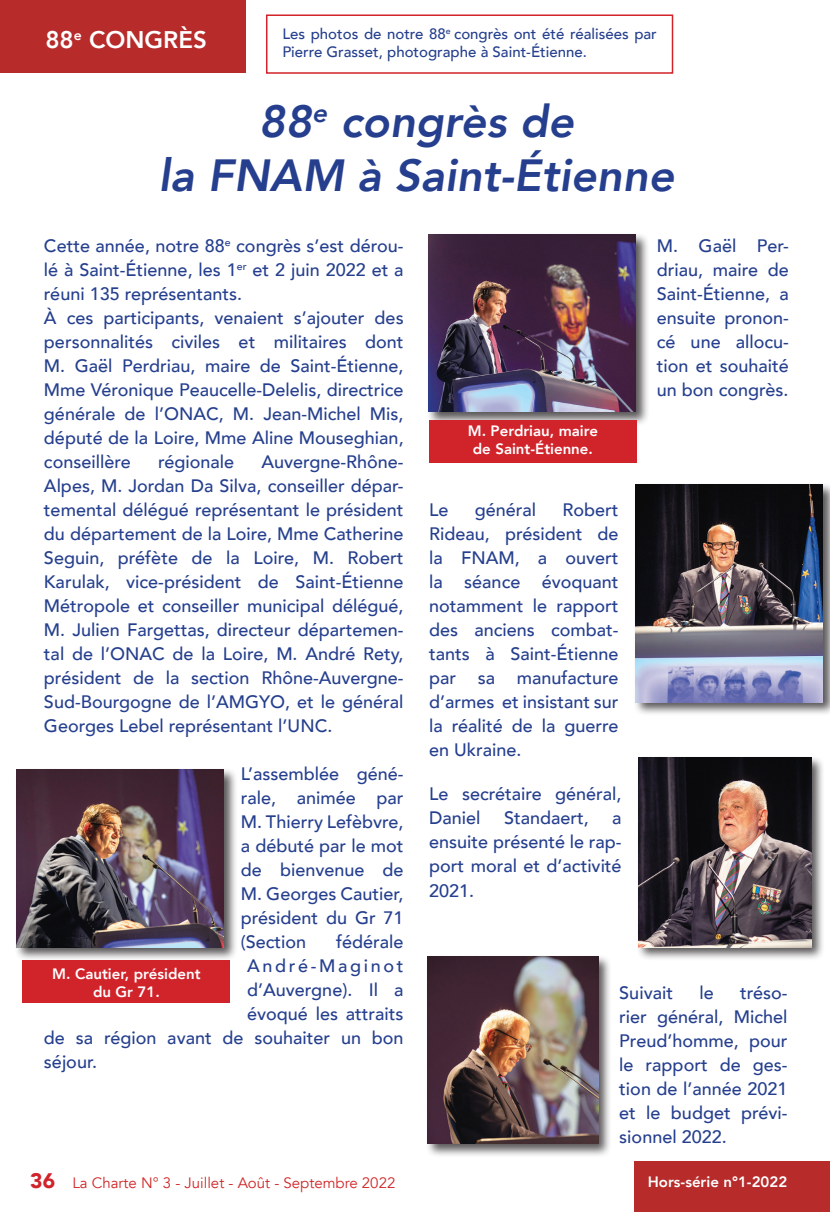
<style>
.page{position:relative;width:830px;height:1212px;background:#fff}
.page>*{position:absolute;margin:0;border:0;box-sizing:border-box;transform-origin:0 0}
.TITRE{font:italic 800 45px "Avenir";color:#253f8e}
.t1{font:800 24px "Avenir";color:#fff}
.t2{font:500 18px/24px "Avenir";color:#253f8e;text-align:justify}
.t3{font:500 18px "Avenir";letter-spacing:.15em;color:#253f8e}
.LEGENDES{font:500 15px/18px "Avenir";color:#253f8e}
.LEGENDES-2{font:800 15px "Avenir";color:#fff}
.t4{font:15px "Avenir";color:#d02627}
.s1{font-weight:900;font-size:21px;color:#d1232a}
</style>
<div class="page">
<div style="left:425px;top:232px;width:224px;height:194px;background:#231f20;opacity:.75"></div>
<img style="left:428px;top:234px;width:207px;height:178px">
<div style="left:14px;top:767px;width:224px;height:194px;background:#231f20;opacity:.75"></div>
<img style="left:16px;top:769px;width:208px;height:178px">
<div style="left:633px;top:482px;width:196px;height:235px;background:#231f20;opacity:.75"></div>
<img style="left:635px;top:484px;width:187px;height:218px">
<div style="left:636px;top:755px;width:189px;height:206px;background:#231f20;opacity:.75"></div>
<img style="left:638px;top:757px;width:172px;height:190px">
<div style="left:425px;top:954px;width:186px;height:203px;background:#231f20;opacity:.75"></div>
<img style="left:427px;top:956px;width:170px;height:187px">
<div style="left:266px;top:14px;width:407px;height:60px;border:2px solid #d1232a"></div>
<div style="left:23px;top:960px;width:207px;height:42px;background:#d1232a"></div>
<div style="left:429px;top:420px;width:207px;height:42px;background:#d1232a"></div>
<div style="left:0;top:0;width:246px;height:73px;background:#b72b2b"></div>
<div style="left:634px;top:1161px;width:195px;height:51px;background:#b72b2b"></div>
<h2 class="t1" style="left:45px;top:21px;width:163px">88<sup>e</sup> CONGRÈS</h2>
<p class="LEGENDES" style="left:282px;top:24px;width:376px">Les photos de notre 88<sup>e</sup> congrès ont été réalisées par<br>Pierre Grasset, photographe à Saint-Étienne.</p>
<p class="TITRE" style="left:258px;top:94px;width:316px">88<sup>e</sup> congrès de</p>
<p class="TITRE" style="left:158px;top:148px;width:517px">la FNAM à Saint-Étienne</p>
<p class="t2" style="left:44px;top:233px;width:361px">Cette année, notre 88<sup>e</sup> congrès s’est dérou&shy;lé à Saint-Étienne, les 1<sup>er</sup> et 2 juin 2022 et a réuni 135 représentants.</p>
<p class="t2" style="left:44px;top:305px;width:361px">À ces participants, venaient s’ajouter des personnalités civiles et militaires dont M. Gaël Perdriau, maire de Saint-Étienne, Mme Véronique Peaucelle-Delelis, directrice générale de l’ONAC, M. Jean-Michel Mis, député de la Loire, Mme Aline Mouseghian, conseillère</p>
<p class="t2" style="left:44px;top:449px;width:361px;text-indent:217px">Auvergne-Rhône-Alpes, M. Jordan Da Silva, conseiller dépar&shy;temental délégué représentant le président du département de la Loire, Mme Catherine Seguin, préfète de la Loire, M. Robert Karulak, vice-président de Saint-Étienne Métropole et conseiller municipal délégué, M. Julien Fargettas, directeur départemen&shy;tal de l’ONAC de la Loire, M. André Rety, président de la section Rhône-Auvergne-Sud-Bourgogne de l’AMGYO, et le général Georges Lebel représentant l’UNC.</p>
<p class="t2" style="left:241px;top:761px;width:164px">L’assemblée géné&shy;rale, animée par M. Thierry Lefèbvre, a débuté par le mot de bienvenue de M. Georges Cautier, président du Gr 71 (Section</p>
<p class="t2" style="left:158px;top:449px;width:78px">régionale</p>
<p class="t2" style="left:336px;top:929px;width:69px">fédérale</p>
<p class="t3" style="left:247px;top:950px;width:158px">André-Maginot</p>
<p class="t2" style="left:247px;top:977px;width:158px">d’Auvergne). Il a</p>
<p class="t2" style="left:247px;top:1001px;width:158px">évoqué les attraits</p>
<p class="t2" style="left:44px;top:1025px;width:361px">de sa région avant de souhaiter un bon</p>
<p class="t2" style="left:44px;top:1049px;width:55px">séjour.</p>
<p class="LEGENDES-2" style="left:52px;top:962px;width:150px">M. Cautier, président</p>
<p class="LEGENDES-2" style="left:93px;top:980px;width:68px">du Gr 71.</p>
<p class="LEGENDES-2" style="left:467px;top:419px;width:132px">M. Perdriau, maire</p>
<p class="LEGENDES-2" style="left:472px;top:437px;width:122px">de Saint-Étienne.</p>
<p class="t2" style="left:429px;top:497px;width:191px;text-indent:133px">Robert Rideau, président de la FNAM, a ouvert la séance évoquant notamment le rapport des anciens combat&shy;tants à Saint-Étienne par sa manufacture d’armes et insistant sur la réalité de la guerre en Ukraine.</p>
<p class="t2" style="left:429px;top:781px;width:194px">Le secrétaire général,<br>Daniel</p>
<p class="t2" style="left:429px;top:497px;width:21px">Le</p>
<p class="t2" style="left:474px;top:497px;width:63px">général</p>
<p class="t2" style="left:504px;top:805px;width:86px">Standaert,</p>
<p class="t2" style="left:429px;top:805px;width:194px;text-indent:183px">a ensuite présenté le rap&shy;port moral et d’activité 2021.</p>
<p class="t2" style="left:656px;top:233px;width:133px">M. Gaël Per&shy;driau, maire de Saint-Étienne, a ensuite pronon&shy;cé une allocu&shy;tion et souhaité un bon congrès.</p>
<p class="t2" style="left:619px;top:980px;width:55px">Suivait</p>
<p class="t2" style="left:699px;top:980px;width:16px">le</p>
<p class="t2" style="left:619px;top:980px;width:169px;text-indent:121px">tréso&shy;rier général, Michel Preud’homme, pour le rapport de ges&shy;tion de l’année 2021 et le budget prévi&shy;sionnel 2022.</p>
<p class="t4" style="left:30px;top:1173px;width:366px"><span class="s1">36</span> La Charte N° 3 - Juillet - Août - Septembre 2022</p>
<p class="LEGENDES-2" style="left:647px;top:1170px;width:141px">Hors-série n°1-2022</p>
</div>
